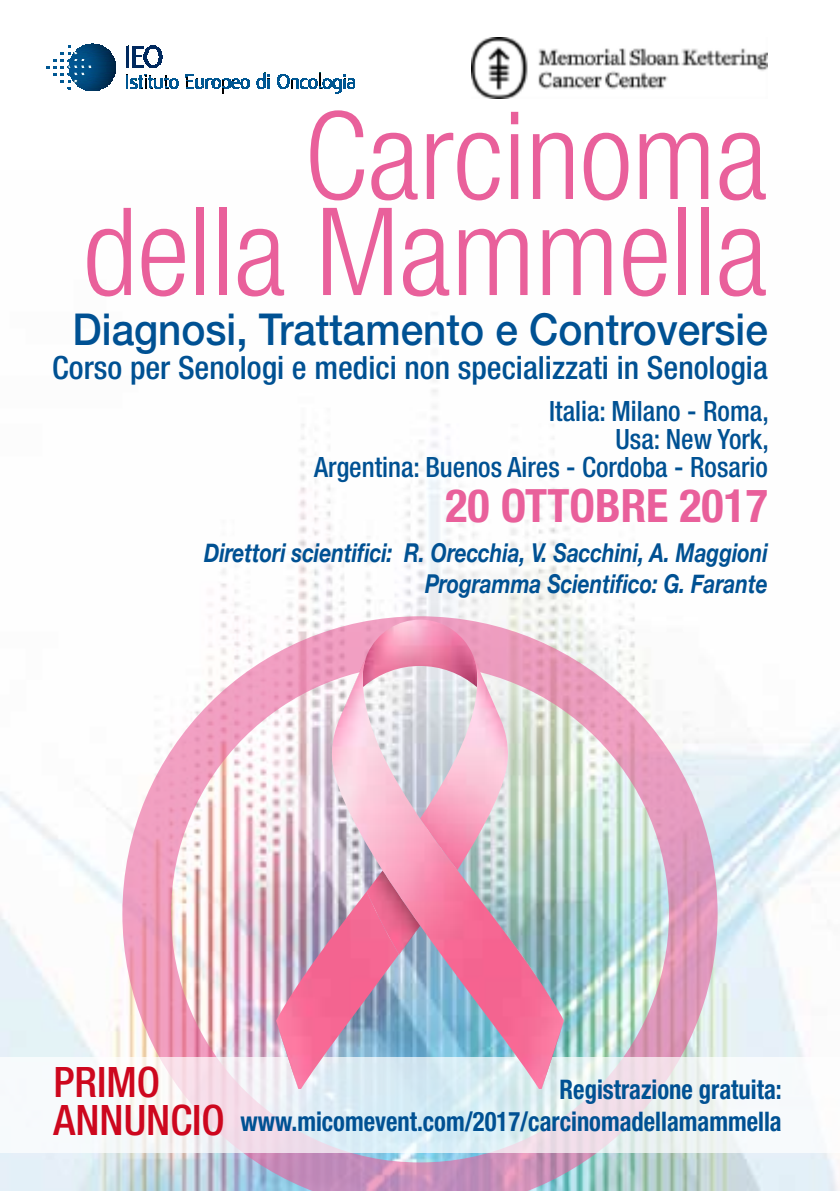
<style>
.page{position:relative;width:840px;height:1191px;background:#fff}
.page>*{position:absolute;margin:0;border:0;box-sizing:border-box;transform-origin:0 0}
.t1{font:300 condensed 122px/96px "Helvetica Neue";color:#e9609b;text-align:right}
.t2{font:700 condensed 46px "Helvetica Neue";color:#e9609b}
.t3{font:500 44px "Helvetica Neue";color:#005193;scale:.92 1}
.t4{font:500 condensed 42px/38px "Helvetica Neue";color:#cd071e}
.t5{font:500 condensed 32px "Helvetica Neue";color:#005193}
.t6{font:500 condensed 28px/28px "Helvetica Neue";color:#005193;text-align:right;scale:.96 1}
.t7{font:700 condensed 27px/32.4px "Helvetica Neue";color:#005193;text-align:right;scale:.91 1}
.t8{font:italic 700 26px/31.2px "Helvetica Neue";color:#005193;text-align:right;scale:.8 1}
</style>
<div class="page">
<img style="left:0;top:380px;width:839px;height:811px">
<img style="left:122px;top:616px;width:595px;height:575px">
<svg style="left:0;top:1057px;width:839px;height:95px"></svg>
<svg style="left:78px;top:44px;width:29px;height:5px"></svg>
<img style="left:70px;top:49px;width:44px;height:10px">
<img style="left:70px;top:59px;width:46px;height:17px">
<svg style="left:126px;top:46px;width:36px;height:22px"></svg>
<img style="left:70px;top:72px;width:45px;height:2px">
<img style="left:70px;top:75px;width:44px;height:1px">
<img style="left:70px;top:76px;width:44px;height:3px">
<img style="left:72px;top:79px;width:41px;height:2px">
<img style="left:73px;top:81px;width:38px;height:2px">
<img style="left:75px;top:83px;width:35px;height:2px">
<img style="left:77px;top:84px;width:31px;height:2px">
<svg style="left:126px;top:75px;width:52px;height:14px"></svg>
<svg style="left:256px;top:73px;width:13px;height:16px"></svg>
<svg style="left:47px;top:46px;width:23px;height:44px"></svg>
<svg style="left:78px;top:85px;width:29px;height:6px"></svg>
<svg style="left:186px;top:75px;width:63px;height:19px"></svg>
<svg style="left:277px;top:73px;width:77px;height:21px"></svg>
<img style="left:471px;top:37px;width:296px;height:62px">
<img style="left:339px;top:619px;width:138px;height:35px">
<img style="left:276px;top:654px;width:56px;height:435px">
<svg style="left:276px;top:1020px;width:22px;height:69px"></svg>
<img style="left:332px;top:654px;width:231px;height:435px">
<svg style="left:541px;top:1021px;width:22px;height:68px"></svg>
<h1 class="t1" style="left:83px;top:107px;width:686px">Carcinoma della Mammella</h1>
<h3 class="t3" style="left:73px;top:303px;width:756px">Diagnosi, Trattamento e Controversie</h3>
<p class="t5" style="left:52px;top:348px;width:716px">Corso per Senologi e medici non specializzati in Senologia</p>
<p class="t6" style="left:314px;top:396px;width:475px">Italia: Milano - Roma,<br>Usa: New York,<br>Argentina: Buenos Aires - Cordoba - Rosario</p>
<h2 class="t2" style="left:445px;top:478px;width:324px">20 OTTOBRE 2017</h2>
<p class="t8" style="left:204px;top:536px;width:706px">Direttori scientifici: R. Orecchia, V. Sacchini, A. Maggioni<br>Programma Scientifico: G. Farante</p>
<h3 class="t4" style="left:54px;top:1062px;width:173px">PRIMO<br>ANNUNCIO</h3>
<p class="t7" style="left:240px;top:1072px;width:596px">Registrazione gratuita: www.micomevent.com/2017/carcinomadellamammella</p>
</div>
